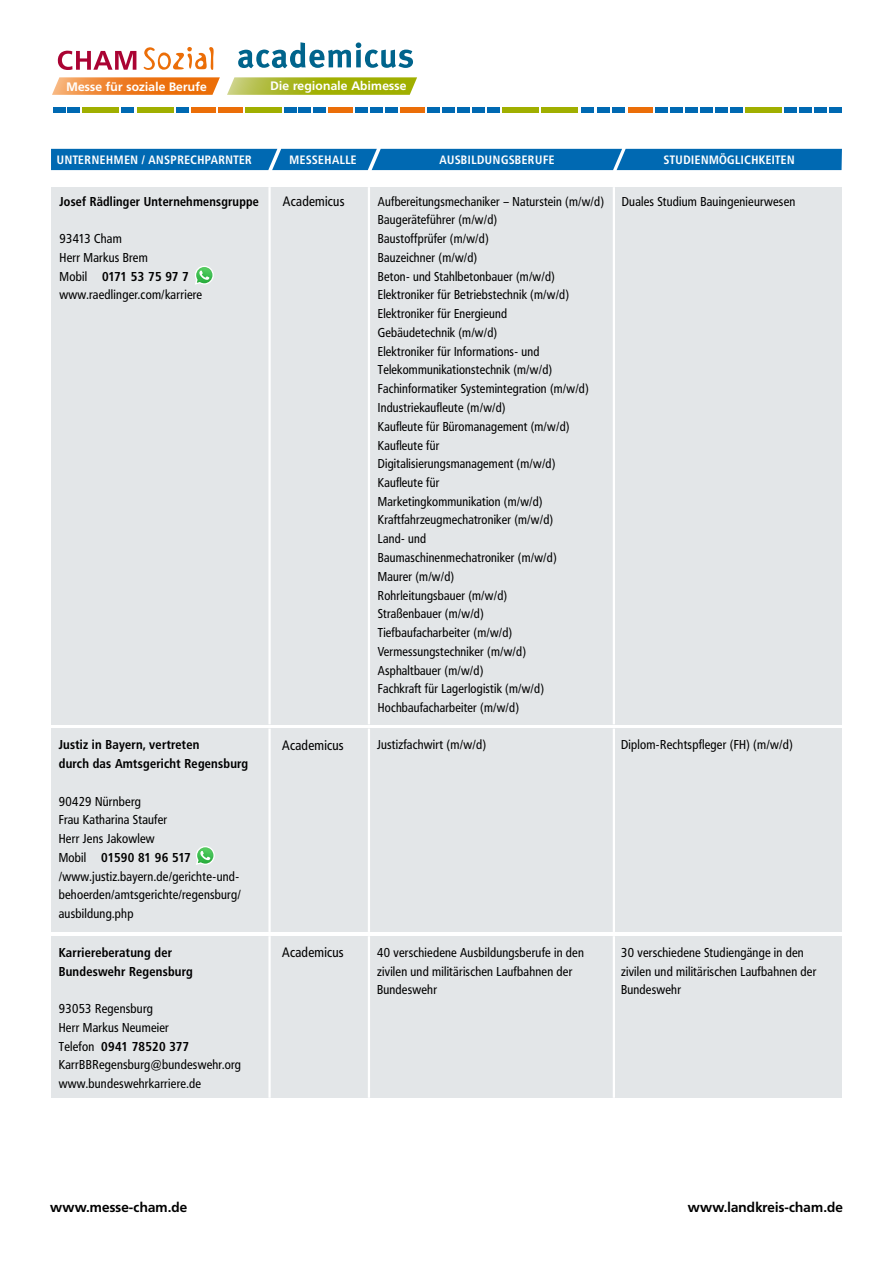
<style>
.page{position:relative;width:893px;height:1263px;background:#fff}
.page>*{position:absolute;margin:0;border:0;box-sizing:border-box;transform-origin:0 0}
.t1{font:700 13.5px "Frutiger BQ";letter-spacing:.015em;color:#000}
.t2{font:13.5px "Frutiger Condensed BQ";letter-spacing:.02em;color:#000}
.t3{font:12.75px/18.8px "Frutiger Condensed BQ";letter-spacing:.02em;color:#000}
.t4{font:700 12.75px/18.8px "Frutiger Condensed BQ";letter-spacing:.02em;color:#000}
.t5{font:700 12.15px "Frutiger BQ";letter-spacing:.02em;color:#fff}
.t6{font:700 12px "Frutiger Condensed BQ";letter-spacing:.05em;color:#fff}
.s1{font-weight:700}
</style>
<div class="page">
<div style="left:53px;top:107px;width:12px;height:6px;background:#0069b2"></div>
<div style="left:68px;top:107px;width:12px;height:6px;background:#0069b2"></div>
<div style="left:176px;top:107px;width:12px;height:6px;background:#0069b2"></div>
<div style="left:284px;top:107px;width:12px;height:6px;background:#0069b2"></div>
<div style="left:299px;top:107px;width:12px;height:6px;background:#0069b2"></div>
<div style="left:355px;top:107px;width:13px;height:6px;background:#0069b2"></div>
<div style="left:370px;top:107px;width:12px;height:6px;background:#0069b2"></div>
<div style="left:427px;top:107px;width:12px;height:6px;background:#0069b2"></div>
<div style="left:83px;top:107px;width:36px;height:6px;background:#a0af00"></div>
<div style="left:122px;top:107px;width:12px;height:6px;background:#0069b2"></div>
<div style="left:137px;top:107px;width:36px;height:6px;background:#a0af00"></div>
<div style="left:191px;top:107px;width:24px;height:6px;background:#eb6e08"></div>
<div style="left:218px;top:107px;width:24px;height:6px;background:#eb6e08"></div>
<div style="left:245px;top:107px;width:36px;height:6px;background:#a0af00"></div>
<div style="left:313px;top:107px;width:13px;height:6px;background:#0069b2"></div>
<div style="left:329px;top:107px;width:24px;height:6px;background:#eb6e08"></div>
<div style="left:385px;top:107px;width:12px;height:6px;background:#0069b2"></div>
<div style="left:400px;top:107px;width:24px;height:6px;background:#eb6e08"></div>
<div style="left:442px;top:107px;width:12px;height:6px;background:#0069b2"></div>
<div style="left:457px;top:107px;width:12px;height:6px;background:#0069b2"></div>
<div style="left:472px;top:107px;width:12px;height:6px;background:#0069b2"></div>
<div style="left:487px;top:107px;width:13px;height:6px;background:#0069b2"></div>
<div style="left:502px;top:107px;width:37px;height:6px;background:#a0af00"></div>
<div style="left:541px;top:107px;width:37px;height:6px;background:#a0af00"></div>
<div style="left:582px;top:107px;width:12px;height:6px;background:#0069b2"></div>
<div style="left:597px;top:107px;width:12px;height:6px;background:#0069b2"></div>
<div style="left:612px;top:107px;width:12px;height:6px;background:#0069b2"></div>
<div style="left:628px;top:107px;width:24px;height:6px;background:#eb6e08"></div>
<div style="left:655px;top:107px;width:12px;height:6px;background:#0069b2"></div>
<div style="left:670px;top:107px;width:12px;height:6px;background:#0069b2"></div>
<div style="left:685px;top:107px;width:12px;height:6px;background:#0069b2"></div>
<div style="left:700px;top:107px;width:12px;height:6px;background:#0069b2"></div>
<div style="left:715px;top:107px;width:12px;height:6px;background:#0069b2"></div>
<div style="left:730px;top:107px;width:12px;height:6px;background:#0069b2"></div>
<div style="left:745px;top:107px;width:37px;height:6px;background:#a0af00"></div>
<div style="left:785px;top:107px;width:12px;height:6px;background:#0069b2"></div>
<div style="left:800px;top:107px;width:12px;height:6px;background:#0069b2"></div>
<div style="left:815px;top:107px;width:12px;height:6px;background:#0069b2"></div>
<div style="left:830px;top:107px;width:12px;height:6px;background:#0069b2"></div>
<svg style="left:52px;top:77px;width:168px;height:18px;background:#ef8837"></svg>
<svg style="left:227px;top:77px;width:190px;height:18px;background:#adba2b"></svg>
<svg style="left:144px;top:47px;width:70px;height:23px"></svg>
<svg style="left:58px;top:51px;width:78px;height:19px"></svg>
<svg style="left:238px;top:42px;width:175px;height:26px"></svg>
<div style="left:51px;top:149px;width:791px;height:21px;background:#0069b2"></div>
<div style="left:51px;top:729px;width:791px;height:203px;background:#e3e6e8"></div>
<hr style="left:268px;top:729px;width:3px;height:203px;background:#fff">
<hr style="left:368px;top:729px;width:2px;height:203px;background:#fff">
<hr style="left:613px;top:729px;width:2px;height:203px;background:#fff">
<svg style="left:196px;top:846px;width:19px;height:19px"></svg>
<div style="left:51px;top:187px;width:791px;height:537px;background:#e3e6e8"></div>
<hr style="left:268px;top:187px;width:3px;height:537px;background:#fff">
<hr style="left:368px;top:187px;width:2px;height:537px;background:#fff">
<hr style="left:613px;top:187px;width:2px;height:537px;background:#fff">
<svg style="left:195px;top:266px;width:19px;height:19px"></svg>
<div style="left:51px;top:936px;width:791px;height:162px;background:#e3e6e8"></div>
<hr style="left:268px;top:936px;width:3px;height:162px;background:#fff">
<hr style="left:368px;top:936px;width:2px;height:162px;background:#fff">
<hr style="left:613px;top:936px;width:2px;height:162px;background:#fff">
<p class="t5" style="left:66px;top:79px;width:142px">Messe für soziale Berufe</p>
<p class="t5" style="left:271px;top:79px;width:137px">Die regionale Abimesse</p>
<p class="t6" style="left:57px;top:152px;width:196px">UNTERNEHMEN / ANSPRECHPARNTER</p>
<p class="t6" style="left:289px;top:152px;width:69px">MESSEHALLE</p>
<p class="t6" style="left:439px;top:152px;width:117px">AUSBILDUNGSBERUFE</p>
<p class="t6" style="left:664px;top:152px;width:132px">STUDIENMÖGLICHKEITEN</p>
<p class="t4" style="left:60px;top:192px;width:201px">Josef Rädlinger Unternehmensgruppe</p>
<p class="t3" style="left:60px;top:229px;width:144px">93413 Cham<br>Herr Markus Brem<br>Mobil <span class="s1">0171 53 75 97 7 </span>www.raedlinger.com/karriere</p>
<p class="t4" style="left:59px;top:735px;width:191px">Justiz in Bayern, vertreten<br>durch das Amtsgericht Regensburg</p>
<p class="t3" style="left:59px;top:792px;width:184px">90429 Nürnberg<br>Frau Katharina Staufer<br>Herr Jens Jakowlew<br>Mobil <span class="s1">01590 81 96 517 </span>/www.justiz.bayern.de/gerichte-und&shy;behoerden/amtsgerichte/regensburg/ ausbildung.php</p>
<p class="t4" style="left:59px;top:943px;width:135px">Karriereberatung der<br>Bundeswehr Regensburg</p>
<p class="t3" style="left:59px;top:999px;width:184px">93053 Regensburg<br>Herr Markus Neumeier<br>Telefon <span class="s1">0941 78520 377<br></span>KarrBBRegensburg@bundeswehr.org www.bundeswehrkarriere.de</p>
<p class="t2" style="left:283px;top:193px;width:63px">Academicus</p>
<p class="t3" style="left:378px;top:192px;width:228px">Aufbereitungsmechaniker – Naturstein (m/w/d)<br>Baugeräteführer (m/w/d)<br>Baustoffprüfer (m/w/d)<br>Bauzeichner (m/w/d)<br>Beton- und Stahlbetonbauer (m/w/d)<br>Elektroniker für Betriebstechnik (m/w/d)<br>Elektroniker für Energieund<br>Gebäudetechnik (m/w/d)<br>Elektroniker für Informations- und<br>Telekommunikationstechnik (m/w/d)<br>Fachinformatiker Systemintegration (m/w/d)<br>Industriekaufleute (m/w/d)<br>Kaufleute für Büromanagement (m/w/d)<br>Kaufleute für<br>Digitalisierungsmanagement (m/w/d)<br>Kaufleute für<br>Marketingkommunikation (m/w/d)<br>Kraftfahrzeugmechatroniker (m/w/d)<br>Land- und<br>Baumaschinenmechatroniker (m/w/d)<br>Maurer (m/w/d)<br>Rohrleitungsbauer (m/w/d)<br>Straßenbauer (m/w/d)<br>Tiefbaufacharbeiter (m/w/d)<br>Vermessungstechniker (m/w/d)<br>Asphaltbauer (m/w/d)<br>Fachkraft für Lagerlogistik (m/w/d)<br>Hochbaufacharbeiter (m/w/d)</p>
<p class="t3" style="left:622px;top:192px;width:175px">Duales Studium Bauingenieurwesen</p>
<p class="t2" style="left:282px;top:737px;width:63px">Academicus</p>
<p class="t3" style="left:377px;top:735px;width:111px">Justizfachwirt (m/w/d)</p>
<p class="t3" style="left:621px;top:735px;width:173px">Diplom-Rechtspfleger (FH) (m/w/d)</p>
<p class="t2" style="left:282px;top:944px;width:63px">Academicus</p>
<p class="t3" style="left:377px;top:943px;width:208px">40 verschiedene Ausbildungsberufe in den zivilen und militärischen Laufbahnen der<br>Bundeswehr</p>
<p class="t3" style="left:621px;top:943px;width:197px">30 verschiedene Studiengänge in den zivilen und militärischen Laufbahnen der<br>Bundeswehr</p>
<p class="t1" style="left:50px;top:1199px;width:138px">www.messe-cham.de</p>
<p class="t1" style="left:688px;top:1199px;width:156px">www.landkreis-cham.de</p>
</div>
